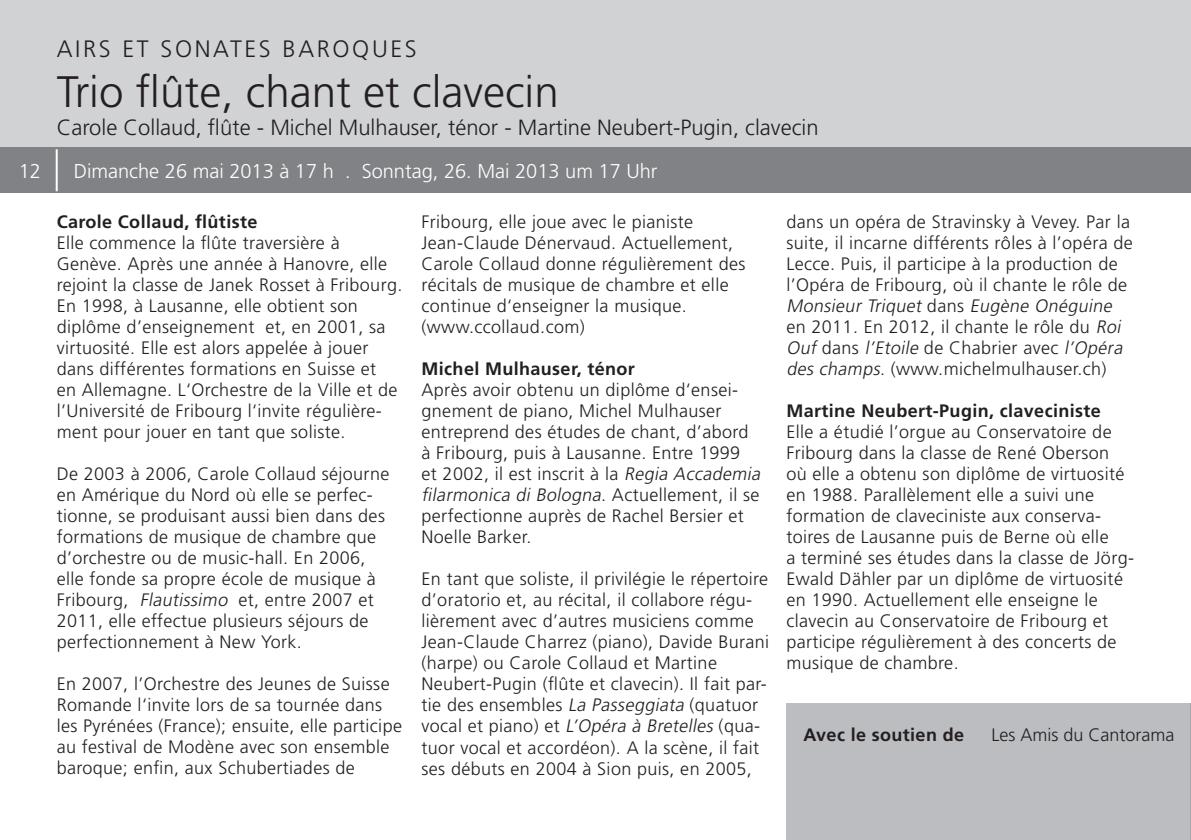
<style>
.page{position:relative;width:1191px;height:840px;background:#fff}
.page>*{position:absolute;margin:0;border:0;box-sizing:border-box;transform-origin:0 0}
.t1{font:300 44px "Frutiger";color:#231f20}
.t2{font:300 23.8px "Frutiger";letter-spacing:.11em;color:#231f20}
.t3{font:300 22px "Frutiger";color:#231f20}
.t4{font:300 20px "Frutiger";color:#fff}
.t5{font:300 18px/21px "Frutiger";letter-spacing:.02em;color:#231f20}
.t6{font:700 18px "Frutiger";letter-spacing:.02em;color:#231f20}
.t7{font:300 18px "Frutiger";color:#231f20}
.s1{font-style:italic}
.s2{font-weight:700}
</style>
<div class="page">
<div style="left:786px;top:703px;width:405px;height:136px;background:#bcbdc0"></div>
<div style="left:0;top:0;width:1191px;height:147px;background:#d1d2d4"></div>
<div style="left:0;top:147px;width:1191px;height:46px;background:#808285"></div>
<hr style="left:56px;top:149px;width:2px;height:42px;background:#fff">
<p class="t4" style="left:19px;top:160px;width:24px">12</p>
<p class="t2" style="left:57px;top:36px;width:361px">AIRS ET SONATES BAROQUES</p>
<p class="t1" style="left:57px;top:67px;width:503px">Trio flûte, chant et clavecin</p>
<p class="t3" style="left:57px;top:115px;width:763px">Carole Collaud, flûte - Michel Mulhauser, ténor - Martine Neubert-Pugin, clavecin</p>
<p class="t4" style="left:74px;top:160px;width:585px">Dimanche 26 mai 2013 à 17 h . Sonntag, 26. Mai 2013 um 17 Uhr</p>
<p class="t5" style="left:421px;top:211px;width:273px">Fribourg, elle joue avec le pianiste</p>
<p class="t5" style="left:421px;top:232px;width:325px">Jean-Claude Dénervaud. Actuellement, Carole Collaud donne régulièrement des récitals de musique de chambre et elle continue d‘enseigner la musique.</p>
<p class="t5" style="left:421px;top:316px;width:165px">(www.ccollaud.com)</p>
<p class="t6" style="left:421px;top:358px;width:215px">Michel Mulhauser, ténor</p>
<p class="t5" style="left:421px;top:379px;width:344px">Après avoir obtenu un diplôme d‘ensei&shy;gnement de piano, Michel Mulhauser entreprend des études de chant, d’abord<br>à Fribourg, puis à Lausanne. Entre 1999<br>et 2002, il est inscrit à la <span class="s1">Regia Accademia filarmonica di Bologna</span>. Act u e l l e m e n t, i l se perfectionne auprès de Rachel Bersier et Noelle Barker.</p>
<p class="t5" style="left:421px;top:568px;width:349px">En tant que soliste, il privilégie le répertoire d’oratorio et, au récital, il collabore régu&shy;lièrement avec d’autres musiciens comme Jean-Claude Charrez (piano), Davide Burani (harpe) ou Carole Collaud et Martine Neubert-Pugin (flûte et clavecin). Il fait par&shy;tie des ensembles <span class="s1">La Passeggiata</span> (quatuor vocal et piano) et <span class="s1">L’Opéra à Bretelles</span> (qua&shy;tuor vocal et accordéon). A la scène, il fait ses débuts en 2004 à Sion puis, en 2005,</p>
<p class="t6" style="left:57px;top:211px;width:202px">Carole Collaud, flûtiste</p>
<p class="t5" style="left:57px;top:232px;width:347px">Elle commence la flûte traversière à Genève. Après une année à Hanovre, elle rejoint la classe de Janek Rosset à Fribourg.<br>En 1998, à Lausanne, elle obtient son diplôme d’enseignement et, en 2001, sa virtuosité. Elle est alors appelée à jouer dans différentes formations en Suisse et<br>en Allemagne. L‘Orchestre de la Ville et de l’Université de Fribourg l‘invite régulière&shy;ment pour jouer en tant que soliste.</p>
<p class="t5" style="left:57px;top:463px;width:334px">De 2003 à 2006, Carole Collaud séjourne en Amérique du Nord où elle se perfec&shy;tionne, se produisant aussi bien dans des formations de musique de chambre que d’orchestre ou de music-hall. En 2006, elle fonde sa propre école de musique à Fribourg, <span class="s1">Flautissimo</span> et, entre 2007 et 2011, elle effectue plusieurs séjours de perfectionnement à New York.</p>
<p class="t5" style="left:57px;top:673px;width:347px">En 2007, l’Orchestre des Jeunes de Suisse Romande l‘invite lors de sa tournée dans les Pyrénées (France); ensuite, elle participe au festival de Modène avec son ensemble baroque; enfin, aux Schubertiades de</p>
<p class="t5" style="left:786px;top:211px;width:348px">dans un opéra de Stravinsky à Vevey. Par la suite, il incarne différents rôles à l’opéra de Lecce. Puis, il participe à la production de l’Opéra de Fribourg, où il chante le rôle de <span class="s1">Monsieur Triquet</span> d a n s <span class="s1">Eugène Onéguine </span>en 2011. En 2012, il chante le rôle du <span class="s1">Roi Ouf</span> d a n s <span class="s1">l’Etoile</span> d e C h a b ri e r avec <span class="s1">l’Opéra des champs</span>. (www.michelmulhauser.ch)</p>
<p class="t5" style="left:786px;top:400px;width:349px"><span class="s2">Martine Neubert-Pugin, claveciniste<br></span>Elle a étudié l’orgue au Conservatoire de Fribourg dans la classe de René Oberson où elle a obtenu son diplôme de virtuosité en 1988. Parallèlement elle a suivi une formation de claveciniste aux conserva&shy;toires de Lausanne puis de Berne où elle<br>a terminé ses études dans la classe de Jörg-Ewald Dähler par un diplôme de virtuosité en 1990. Actuellement elle enseigne le clavecin au Conservatoire de Fribourg et participe régulièrement à des concerts de musique de chambre.</p>
<p class="t6" style="left:803px;top:723px;width:162px">Avec le soutien de</p>
<p class="t7" style="left:991px;top:724px;width:185px">Les Amis du Cantorama</p>
</div>
